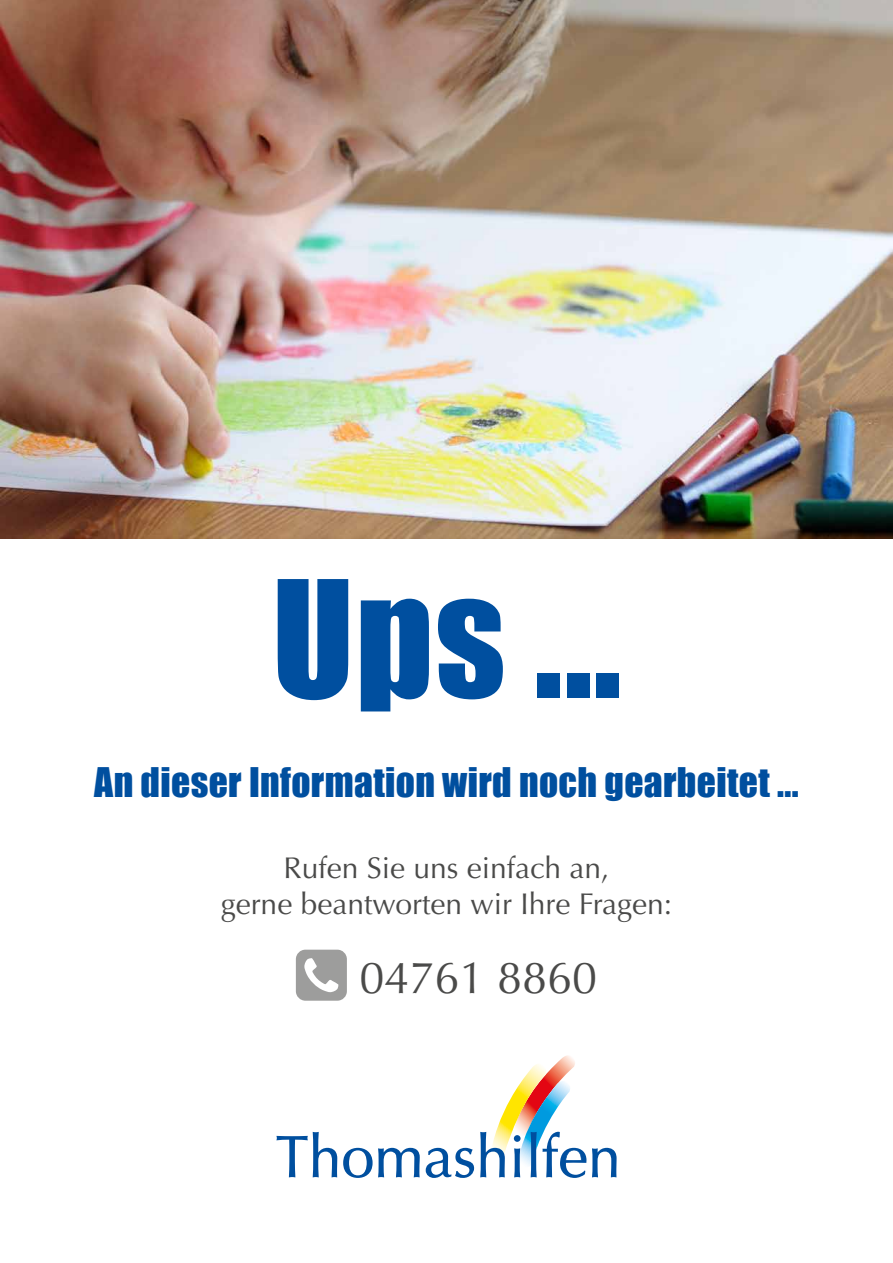
<style>
.page{position:relative;width:893px;height:1263px;background:#fff}
.page>*{position:absolute;margin:0;border:0;box-sizing:border-box;transform-origin:0 0}
.t1{font:150px "Impact";color:#004f9f}
.t2{font:45px "Optima";color:#4a4a49}
.t3{font:37.5px "Impact";letter-spacing:.01em;color:#004f9f}
.t4{font:30px/36px "Optima";color:#4a4a49;text-align:center}
</style>
<div class="page">
<svg style="left:276px;top:1132px;width:61px;height:45px"></svg>
<svg style="left:343px;top:1148px;width:77px;height:30px"></svg>
<svg style="left:426px;top:1148px;width:48px;height:30px"></svg>
<svg style="left:480px;top:1055px;width:106px;height:123px"></svg>
<svg style="left:592px;top:1148px;width:25px;height:29px"></svg>
<svg style="left:296px;top:950px;width:51px;height:51px"></svg>
<img style="left:0;top:0;width:893px;height:538px">
<h1 class="t1" style="left:272px;top:522px;width:351px">Ups ...</h1>
<p class="t3" style="left:94px;top:753px;width:706px">An dieser Information wird noch gearbeitet ...</p>
<p class="t4" style="left:221px;top:850px;width:453px">Rufen Sie uns einfach an,<br>gerne beantworten wir Ihre Fragen:</p>
<h2 class="t2" style="left:359px;top:952px;width:239px">04761 8860</h2>
</div>
